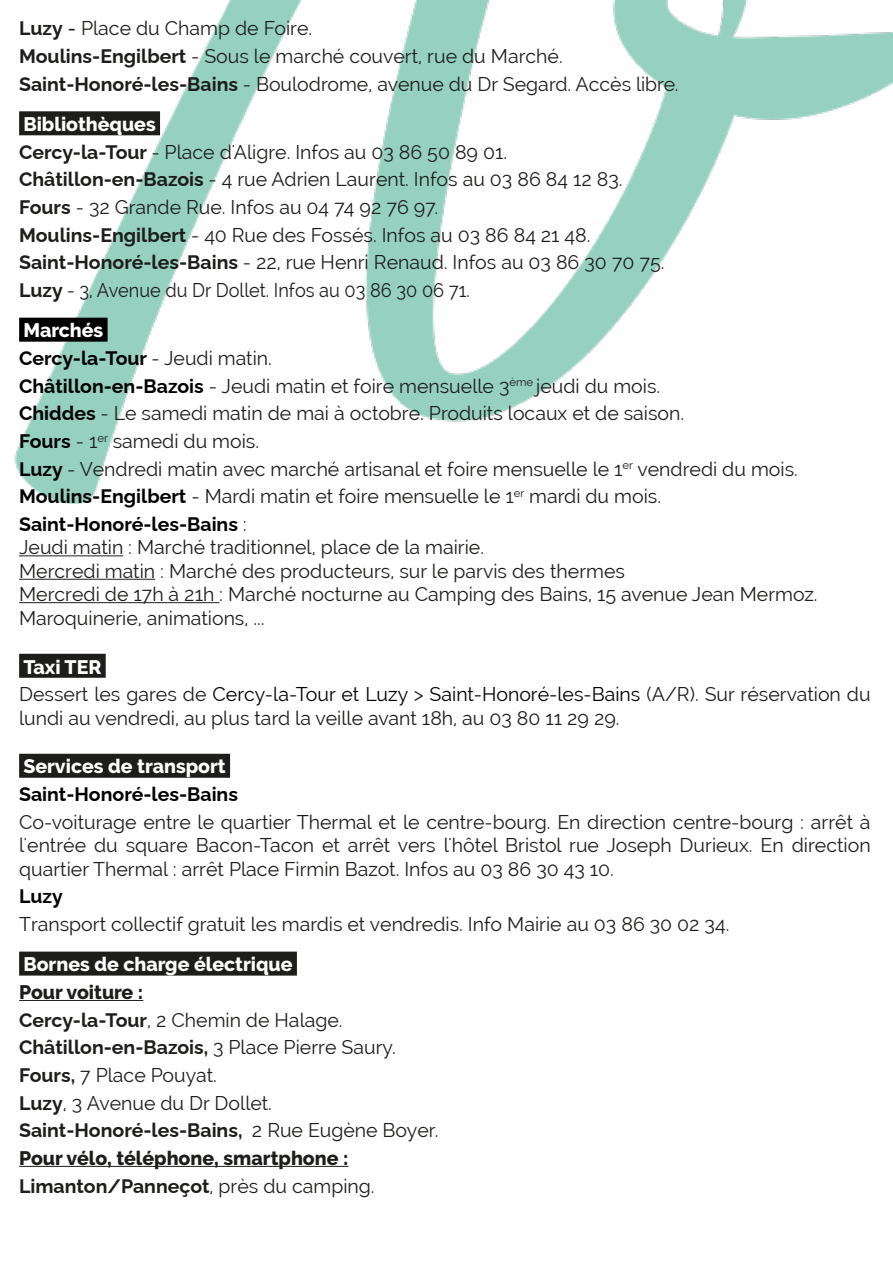
<style>
.page{position:relative;width:893px;height:1263px;background:#fff}
.page>*{position:absolute;margin:0;border:0;box-sizing:border-box;transform-origin:0 0}
.t1{font:19.5px/27.6px "Raleway";color:#1d1d1b}
.t2{font:19.5px/27.6px "Raleway";color:#000}
.t3{font:800 19.5px "Raleway";color:#fff}
.t4{font:700 19.5px "Raleway";color:#000}
.s1{font-weight:700}
.s2{font-weight:500}
.s3{font-weight:800;color:#fff}
.s4{font-weight:700;color:#000}
.s5{color:#1d1d1b}
.s6{font-weight:800}
</style>
<div class="page">
<img style="left:14px;top:0;width:879px;height:504px">
<div style="left:19px;top:111px;width:141px;height:24px;background:#1d1d1b"></div>
<div style="left:19px;top:318px;width:89px;height:24px;background:#000"></div>
<hr style="left:19px;top:555px;width:104px;height:1px;background:#1d1d1b">
<hr style="left:19px;top:579px;width:136px;height:1px;background:#1d1d1b">
<hr style="left:19px;top:602px;width:200px;height:1px;background:#1d1d1b">
<div style="left:19px;top:654px;width:87px;height:24px;background:#1d1d1b"></div>
<div style="left:19px;top:754px;width:211px;height:24px;background:#1d1d1b"></div>
<div style="left:19px;top:951px;width:278px;height:24px;background:#1d1d1b"></div>
<hr style="left:19px;top:1000px;width:124px;height:1px;background:#1d1d1b">
<hr style="left:19px;top:1166px;width:329px;height:1px;background:#1d1d1b">
<p class="t1" style="left:19px;top:15px;width:661px"><span class="s1">Luzy</span> <span class="s2">-</span> Place du Champ de Foire.<br><span class="s1">Moulins-Engilbert</span> - Sous le marché couvert, rue du Marché.<br><span class="s1">Saint-Honoré-les-Bains</span> - Boulodrome, avenue du Dr Segard. Accès libre.</p>
<p class="t1" style="left:19px;top:110px;width:647px"><span class="s3">Bibliothèques<br></span><span class="s1">Cercy-la-Tour</span> - Place d'Aligre. Infos au 03 86 50 89 01.<br><span class="s1">Châtillon-en-Bazois</span> - 4 rue Adrien Laurent. Infos au 03 86 84 12 83.<br><span class="s1">Fours</span> - 32 Grande Rue. Infos au 04 74 92 76 97.<br><span class="s1">Moulins-Engilbert</span> - 40 Rue des Fossés. Infos au 03 86 84 21 48.<br><span class="s1">Saint-Honoré-les-Bains</span> - 22, rue Henri Renaud. Infos au 03 86 30 70 75.<br><span class="s1">Luzy</span> - 3, Avenue du Dr Dollet. Infos au 03 86 30 06 71.</p>
<p class="t1" style="left:19px;top:317px;width:780px"><span class="s3">Marchés<br></span><span class="s4">Cercy-la-Tour</span> - Jeudi matin.<br><span class="s4">Châtillon-en-Bazois</span> - Jeudi matin et foire mensuelle 3<sup>ème</sup> jeudi du mois.<br><span class="s4">Chiddes</span> - Le samedi matin de mai à octobre. Produits locaux et de saison.<br><span class="s4">Fours</span> - 1<sup>er</sup> samedi du mois.<br><span class="s4">Luzy</span> - Vendredi matin avec marché artisanal et foire mensuelle le 1<sup>er</sup> vendredi du mois.<br><span class="s4">Moulins-Engilbert</span> - Mardi matin et foire mensuelle le 1<sup>er</sup> mardi du mois.<br><span class="s4">Saint-Honoré-les-Bains</span> :</p>
<p class="t1" style="left:19px;top:536px;width:800px;line-height:23.4px">Jeudi matin : Marché traditionnel, place de la mairie.<br>Mercredi matin : Marché des producteurs, sur le parvis des thermes<br>Mercredi de 17h à 21h : Marché nocturne au Camping des Bains, 15 avenue Jean Mermoz.<br>Maroquinerie, animations, ...</p>
<p class="t2" style="left:19px;top:653px;width:853px"><span class="s3">Taxi TER<br></span><span class="s5">Dessert les gares de</span> Cercy-la-Tour et Luzy <span class="s5">&gt;</span> Saint-Honoré-les-Bains <span class="s5">(A/R). Sur réservation du</span></p>
<p class="t1" style="left:19px;top:704px;width:602px">lundi au vendredi, au plus tard la veille avant 18h, au 03 80 11 29 29.</p>
<p class="t3" style="left:23px;top:755px;width:204px">Services de transport</p>
<p class="t4" style="left:19px;top:779px;width:220px">Saint-Honoré-les-Bains</p>
<p class="t1" style="left:19px;top:810px;width:853px;line-height:23.4px;text-align:justify">Co-voiturage entre le quartier Thermal et le centre-bourg. En direction centre-bourg : arrêt à l'entrée du square Bacon-Tacon et arrêt vers l'hôtel Bristol rue Joseph Durieux. En direction quartier Thermal : arrêt Place Firmin Bazot. Infos au 03 86 30 43 10.</p>
<p class="t4" style="left:19px;top:881px;width:45px">Luzy</p>
<p class="t1" style="left:19px;top:910px;width:712px">Transport collectif gratuit les mardis et vendredis. Info Mairie au 03 86 30 02 34.</p>
<p class="t3" style="left:23px;top:953px;width:271px">Bornes de charge électrique</p>
<p class="t1" style="left:19px;top:978px;width:421px"><span class="s6">Pour voiture :<br></span><span class="s1">Cercy-la-Tour</span>, 2 Chemin de Halage.<br><span class="s1">Châtillon-en-Bazois,</span> 3 Place Pierre Saury.<br><span class="s1">Fours,</span> 7 Place Pouyat.<br><span class="s1">Luzy</span>, 3 Avenue du Dr Dollet.<br><span class="s1">Saint-Honoré-les-Bains,</span> 2 Rue Eugène Boyer.<br><span class="s6">Pour vélo, téléphone, smartphone :<br></span><span class="s1">Limanton/Panneçot</span>, près du camping.</p>
</div>
